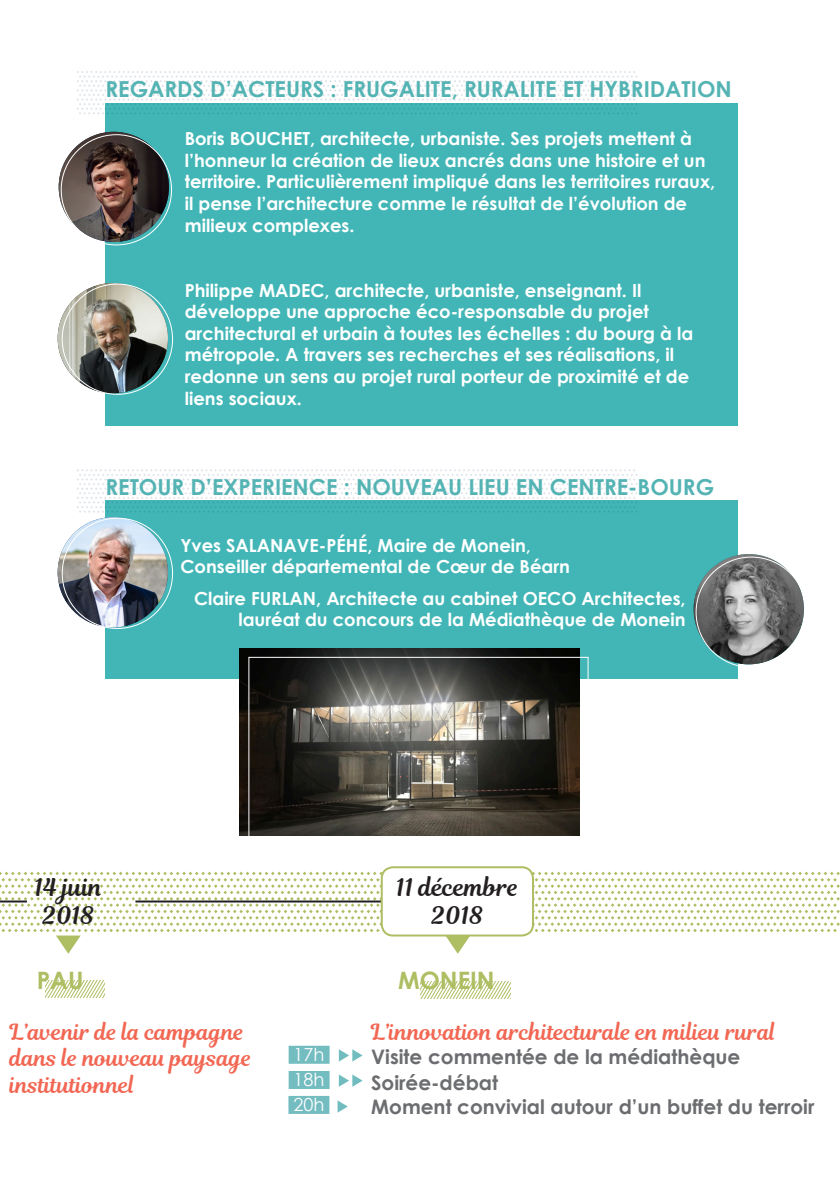
<style>
.page{position:relative;width:840px;height:1191px;background:#fff}
.page>*{position:absolute;margin:0;border:0;box-sizing:border-box;transform-origin:0 0}
.t1{font:24px "Magnolia Script";color:#231f20}
.t2{font:700 24px "Century Gothic";color:#aebe63}
.t3{font:22px "Magnolia Script";color:#f26753}
.t4{font:700 22px "Century Gothic";color:#54b3b3}
.t5{font:700 20px "Century Gothic";color:#6c6d70}
.t6{font:700 18px/21.6px "Century Gothic";color:#fff}
.t7{font:18px "Century Gothic";color:#fff}
.s1{font-size:16px}
</style>
<div class="page">
<svg style="left:0;top:871px;width:839px;height:82px"></svg>
<svg style="left:420px;top:981px;width:91px;height:17px"></svg>
<svg style="left:46px;top:981px;width:58px;height:17px"></svg>
<div style="left:105px;top:103px;width:632px;height:322px;background:#42b6b6"></div>
<div style="left:105px;top:500px;width:632px;height:179px;background:#42b6b6"></div>
<img style="left:58px;top:283px;width:110px;height:110px;border-radius:55px">
<img style="left:58px;top:517px;width:110px;height:110px;border-radius:55px">
<svg style="left:77px;top:71px;width:560px;height:44px"></svg>
<svg style="left:77px;top:469px;width:560px;height:44px"></svg>
<img style="left:59px;top:132px;width:110px;height:110px;border-radius:55px">
<img style="left:693px;top:554px;width:110px;height:110px;border-radius:55px">
<svg style="left:338px;top:1049px;width:24px;height:12px"></svg>
<svg style="left:338px;top:1074px;width:24px;height:12px"></svg>
<div style="left:288px;top:1045px;width:41px;height:18px;background:#73bcc0"></div>
<div style="left:288px;top:1071px;width:41px;height:18px;background:#73bcc0"></div>
<div style="left:288px;top:1096px;width:41px;height:18px;background:#73bcc0"></div>
<svg style="left:337px;top:1100px;width:10px;height:12px"></svg>
<div style="left:381px;top:867px;width:151px;height:68px;background:#fff;border-radius:11px"></div>
<div style="left:380px;top:866px;width:153px;height:70px;border:2px solid #aebe63;border-radius:11px"></div>
<img style="left:239px;top:648px;width:339px;height:187px">
<div style="left:248px;top:657px;width:340px;height:186px;border:1px solid #fff"></div>
<p class="t4" style="left:105px;top:72px;width:627px">REGARDS D’ACTEURS : FRUGALITE, RURALITE ET HYBRIDATION</p>
<p class="t6" style="left:185px;top:127px;width:531px">Boris BOUCHET, architecte, urbaniste. Ses projets mettent à l’honneur la création de lieux ancrés dans une histoire et un territoire. Particulièrement impliqué dans les territoires ruraux, il pense l’architecture comme le résultat de l’évolution de milieux complexes.</p>
<p class="t6" style="left:185px;top:278px;width:509px">Philippe MADEC, architecte, urbaniste, enseignant. Il développe une approche éco-responsable du projet architectural et urbain à toutes les échelles : du bourg à la métropole. A travers ses recherches et ses réalisations, il redonne un sens au projet rural porteur de proximité et de liens sociaux.</p>
<p class="t4" style="left:105px;top:470px;width:610px">RETOUR D’EXPERIENCE : NOUVEAU LIEU EN CENTRE-BOURG</p>
<p class="t6" style="left:180px;top:533px;width:351px">Yves SALANAVE-PÉHÉ, Maire de Monein<span class="s1">,</span></p>
<p class="t6" style="left:180px;top:555px;width:391px">Conseiller départemental de Cœur de Béarn</p>
<p class="t6" style="left:194px;top:586px;width:493px;text-align:right">Claire FURLAN, Architecte au cabinet OECO Architectes, lauréat du concours de la Médiathèque de Monein</p>
<p class="t1" style="left:34px;top:869px;width:70px">14 juin</p>
<p class="t1" style="left:42px;top:898px;width:54px">2018</p>
<p class="t1" style="left:396px;top:869px;width:124px">11 décembre</p>
<p class="t1" style="left:431px;top:898px;width:54px">2018</p>
<p class="t2" style="left:37px;top:962px;width:48px">PAU</p>
<p class="t3" style="left:10px;top:1016px;width:236px">L’avenir de la campagne</p>
<p class="t3" style="left:10px;top:1042px;width:243px">dans le nouveau paysage</p>
<p class="t3" style="left:10px;top:1068px;width:126px">institutionnel</p>
<p class="t7" style="left:293px;top:1041px;width:32px">17h</p>
<p class="t7" style="left:293px;top:1066px;width:32px">18h</p>
<p class="t7" style="left:293px;top:1091px;width:32px">20h</p>
<p class="t2" style="left:398px;top:962px;width:98px">MONEIN</p>
<p class="t3" style="left:371px;top:1016px;width:406px">L’innovation architecturale en milieu rural</p>
<p class="t5" style="left:371px;top:1041px;width:370px">Visite commentée de la médiathèque</p>
<p class="t5" style="left:371px;top:1067px;width:128px">Soirée-débat</p>
<p class="t5" style="left:371px;top:1091px;width:444px">Moment convivial autour d’un buffet du terroir</p>
</div>
